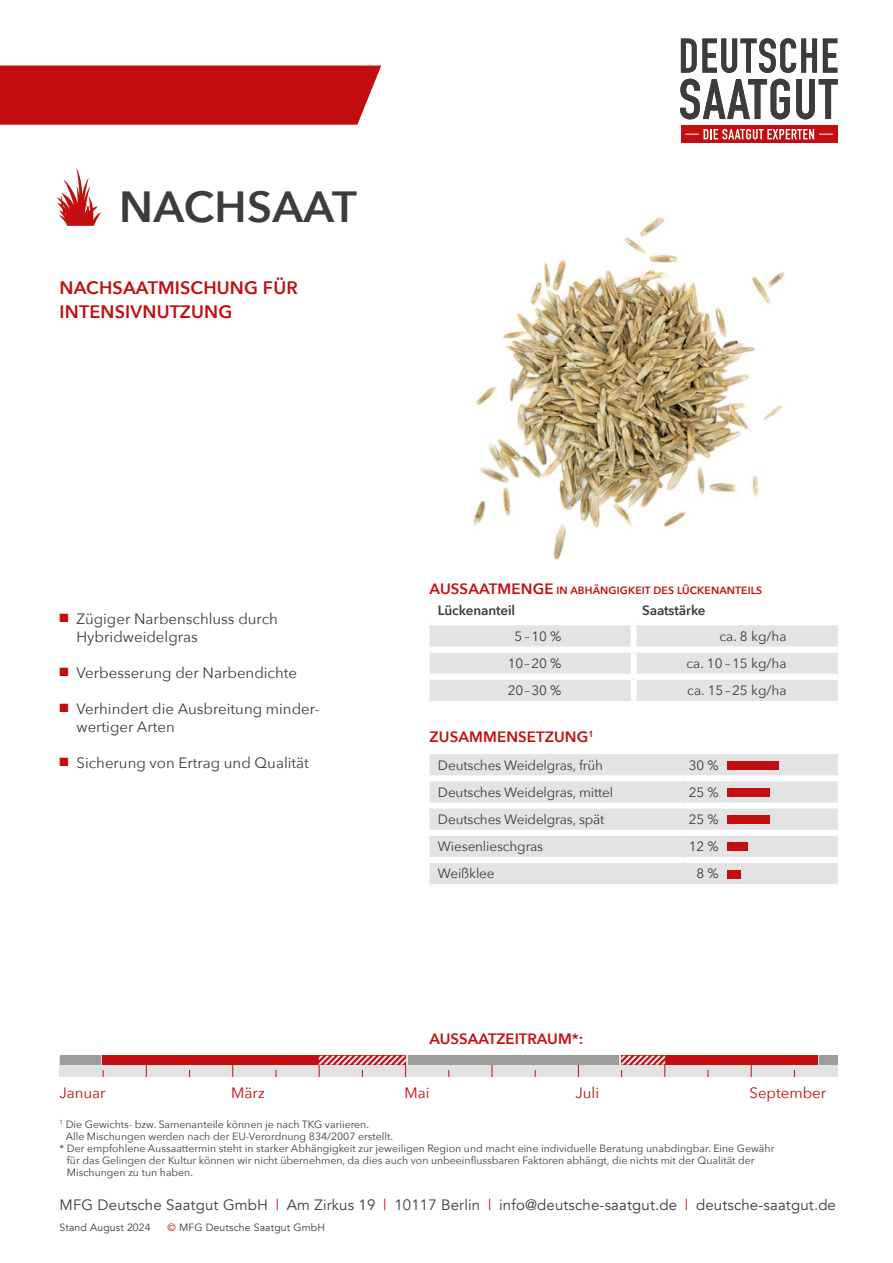
<style>
.page{position:relative;width:893px;height:1263px;background:#fff}
.page>*{position:absolute;margin:0;border:0;box-sizing:border-box;transform-origin:0 0}
.t1{font:600 43.5px "Avenir Next";letter-spacing:.01em;color:#3c3c3b}
.t2{font:600 18px/24px "Avenir Next";letter-spacing:.01em;color:#c40d0e}
.t3{font:15px/18px "Avenir Next";color:#3c3c3b}
.t4{font:15px "Avenir";letter-spacing:.01em;color:#3c3c3b}
.t5{font:600 15px "Avenir Next";color:#c40d0e}
.t6{font:15px "Avenir Next";color:#c40d0e}
.t7{font:13.5px "Avenir Next";letter-spacing:-.01em;color:#3c3c3b}
.t8{font:600 13.5px "Avenir Next";letter-spacing:-.01em;color:#3c3c3b}
.t9{font:10.5px "Avenir Next";color:#3c3c3b}
.t10{font:600 10.5px "Avenir Next";letter-spacing:.01em;color:#c40d0e}
.t11{font:10.5px "Avenir";letter-spacing:.01em;color:#3c3c3b}
.s1{color:#c40d0e}
.s2{font-size:15px}
</style>
<div class="page">
<svg style="left:681px;top:38px;width:136px;height:35px"></svg>
<svg style="left:823px;top:39px;width:14px;height:34px"></svg>
<svg style="left:680px;top:79px;width:110px;height:40px"></svg>
<svg style="left:796px;top:79px;width:42px;height:40px"></svg>
<div style="left:681px;top:125px;width:156px;height:18px;background:#c40d0e"></div>
<svg style="left:685px;top:129px;width:148px;height:10px"></svg>
<div style="left:0;top:66px;width:381px;height:59px;background:#c40d0e"></div>
<svg style="left:56px;top:168px;width:45px;height:58px"></svg>
<img style="left:474px;top:216px;width:311px;height:344px">
<div style="left:60px;top:1056px;width:778px;height:21px;background:#e2e2e2"></div>
<svg style="left:146px;top:1065px;width:1px;height:12px"></svg>
<svg style="left:232px;top:1065px;width:1px;height:12px"></svg>
<svg style="left:492px;top:1065px;width:1px;height:12px"></svg>
<svg style="left:578px;top:1065px;width:1px;height:12px"></svg>
<svg style="left:751px;top:1065px;width:1px;height:12px"></svg>
<div style="left:103px;top:1056px;width:303px;height:9px;background:#c40d0e"></div>
<div style="left:621px;top:1056px;width:196px;height:9px;background:#c40d0e"></div>
<div style="left:60px;top:1056px;width:40px;height:9px;background:#9d9d9c"></div>
<div style="left:408px;top:1056px;width:211px;height:9px;background:#9d9d9c"></div>
<div style="left:820px;top:1056px;width:18px;height:9px;background:#9d9d9c"></div>
<svg style="left:319px;top:1056px;width:87px;height:21px"></svg>
<svg style="left:621px;top:1056px;width:44px;height:21px"></svg>
<div style="left:429px;top:625px;width:409px;height:76px;background:#e4e3e3"></div>
<div style="left:429px;top:646px;width:205px;height:6px;background:#fff"></div>
<div style="left:634px;top:646px;width:204px;height:6px;background:#fff"></div>
<div style="left:429px;top:674px;width:205px;height:6px;background:#fff"></div>
<div style="left:634px;top:674px;width:204px;height:6px;background:#fff"></div>
<div style="left:631px;top:625px;width:6px;height:21px;background:#fff"></div>
<div style="left:631px;top:652px;width:6px;height:22px;background:#fff"></div>
<div style="left:631px;top:680px;width:6px;height:21px;background:#fff"></div>
<div style="left:429px;top:754px;width:409px;height:130px;background:#e4e3e3"></div>
<div style="left:429px;top:775px;width:256px;height:6px;background:#fff"></div>
<div style="left:685px;top:775px;width:38px;height:6px;background:#fff"></div>
<div style="left:723px;top:775px;width:115px;height:6px;background:#fff"></div>
<div style="left:429px;top:802px;width:256px;height:6px;background:#fff"></div>
<div style="left:685px;top:802px;width:38px;height:6px;background:#fff"></div>
<div style="left:723px;top:802px;width:115px;height:6px;background:#fff"></div>
<div style="left:429px;top:830px;width:256px;height:6px;background:#fff"></div>
<div style="left:685px;top:830px;width:38px;height:6px;background:#fff"></div>
<div style="left:723px;top:830px;width:115px;height:6px;background:#fff"></div>
<div style="left:429px;top:857px;width:256px;height:6px;background:#fff"></div>
<div style="left:685px;top:857px;width:38px;height:6px;background:#fff"></div>
<div style="left:723px;top:857px;width:115px;height:6px;background:#fff"></div>
<div style="left:727px;top:761px;width:51px;height:8px;background:#c40d0e"></div>
<div style="left:727px;top:788px;width:43px;height:9px;background:#c40d0e"></div>
<div style="left:727px;top:815px;width:43px;height:9px;background:#c40d0e"></div>
<div style="left:727px;top:843px;width:20px;height:8px;background:#c40d0e"></div>
<div style="left:727px;top:870px;width:14px;height:8px;background:#c40d0e"></div>
<h1 class="t1" style="left:119px;top:181px;width:239px">NACHSAAT</h1>
<h2 class="t2" style="left:60px;top:275px;width:240px">NACHSAATMISCHUNG FÜR<br>INTENSIVNUTZUNG</h2>
<h3 class="t3" style="left:77px;top:611px;width:203px;text-indent:-17px"><span class="s1">■</span> Zügiger Narbenschluss durch<br>Hybridweidelgras</h3>
<h3 class="t3" style="left:60px;top:665px;width:239px"><span class="s1">■</span> Verbesserung der Narbendichte</h3>
<h3 class="t3" style="left:77px;top:701px;width:245px;text-indent:-17px"><span class="s1">■</span> Verhindert die Ausbreitung minder&shy;wertiger Arten</h3>
<h3 class="t3" style="left:60px;top:755px;width:251px"><span class="s1">■</span> Sicherung von Ertrag und Qualität</h3>
<p class="t10" style="left:429px;top:584px;width:334px"><span class="s2">AUSSAATMENGE</span> IN ABHÄNGIGKEIT DES LÜCKENANTEILS</p>
<p class="t8" style="left:438px;top:603px;width:79px">Lückenanteil</p>
<p class="t8" style="left:642px;top:603px;width:65px">Saatstärke</p>
<p class="t7" style="left:515px;top:630px;width:48px">5 – 10 %</p>
<p class="t7" style="left:719px;top:630px;width:69px">ca. 8 kg/ha</p>
<p class="t7" style="left:508px;top:658px;width:55px">10 – 20 %</p>
<p class="t7" style="left:686px;top:658px;width:102px">ca. 10 – 15 kg/ha</p>
<p class="t7" style="left:508px;top:685px;width:55px">20 – 30 %</p>
<p class="t7" style="left:687px;top:685px;width:101px">ca. 15 – 25 kg/ha</p>
<h3 class="t5" style="left:429px;top:728px;width:166px">ZUSAMMENSETZUNG<sup>1</sup></h3>
<p class="t7" style="left:438px;top:759px;width:167px">Deutsches Weidelgras, früh</p>
<p class="t7" style="left:689px;top:759px;width:31px">30 %</p>
<p class="t7" style="left:438px;top:786px;width:177px">Deutsches Weidelgras, mittel</p>
<p class="t7" style="left:689px;top:786px;width:31px">25 %</p>
<p class="t7" style="left:438px;top:813px;width:168px">Deutsches Weidelgras, spät</p>
<p class="t7" style="left:689px;top:813px;width:31px">25 %</p>
<p class="t7" style="left:438px;top:841px;width:107px">Wiesenlieschgras</p>
<p class="t7" style="left:689px;top:841px;width:31px">12 %</p>
<p class="t7" style="left:438px;top:868px;width:58px">Weißklee</p>
<p class="t7" style="left:696px;top:868px;width:24px">8 %</p>
<h3 class="t5" style="left:429px;top:1030px;width:155px">AUSSAATZEITRAUM*:</h3>
<h3 class="t6" style="left:59px;top:1086px;width:48px">Januar</h3>
<h3 class="t6" style="left:231px;top:1086px;width:35px">März</h3>
<h3 class="t6" style="left:404px;top:1086px;width:27px">Mai</h3>
<h3 class="t6" style="left:575px;top:1086px;width:25px">Juli</h3>
<h3 class="t6" style="left:749px;top:1086px;width:78px">September</h3>
<p class="t9" style="left:60px;top:1119px;width:311px"><sup>1</sup> Die Gewichts- bzw. Samenanteile können je nach TKG variieren.</p>
<p class="t9" style="left:66px;top:1131px;width:329px">Alle Mischungen werden nach der EU-Verordnung 834/2007 erstellt.</p>
<p class="t9" style="left:60px;top:1143px;width:716px">* Der empfohlene Aussaattermin steht in starker Abhängigkeit zur jeweiligen Region und macht eine individuelle Beratung unabdingbar. Eine Gewähr</p>
<p class="t9" style="left:67px;top:1151px;width:689px">für das Gelingen der Kultur können wir nicht übernehmen, da dies auch von unbeeinflussbaren Faktoren abhängt, die nichts mit der Qualität der</p>
<p class="t9" style="left:67px;top:1167px;width:128px">Mischungen zu tun haben.</p>
<h3 class="t4" style="left:60px;top:1198px;width:778px">MFG Deutsche Saatgut GmbH <span class="s1">|</span> Am Zirkus 19 <span class="s1">|</span> 10117 Berlin <span class="s1">|</span> info@deutsche-saatgut.de <span class="s1">|</span> deutsche-saatgut.de</h3>
<p class="t11" style="left:60px;top:1223px;width:93px">Stand August 2024</p>
<p class="t11" style="left:168px;top:1223px;width:159px"><span class="s1">©</span> MFG Deutsche Saatgut GmbH</p>
</div>
